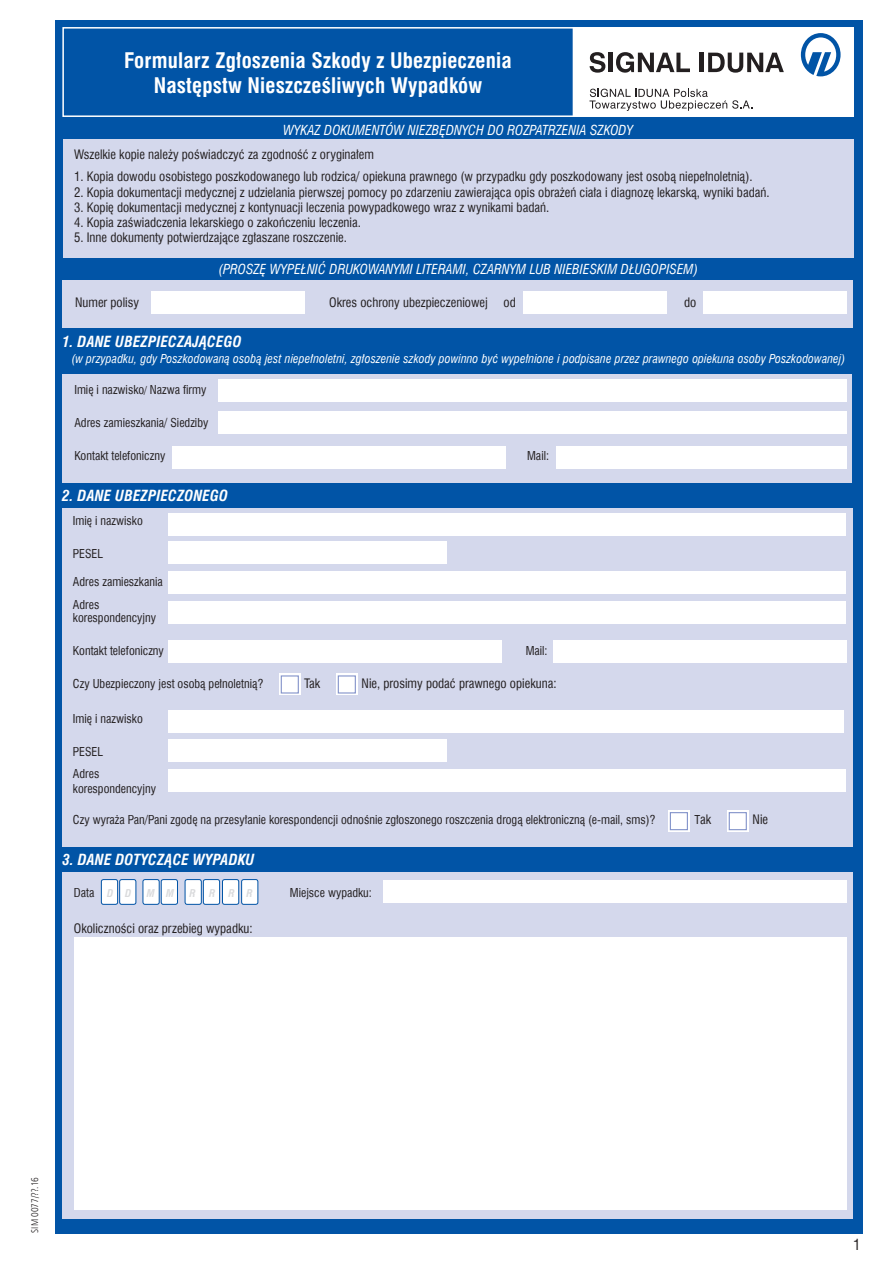
<style>
.page{position:relative;width:893px;height:1263px;background:#fff}
.page>*{position:absolute;margin:0;border:0;box-sizing:border-box;transform-origin:0 0}
.t1{font:700 21px "Swis 721 Cn EU";letter-spacing:.01em;color:#fff}
.t2{font:italic 700 15px "Swis 721 Cn EU";letter-spacing:.01em;color:#fff}
.t3{font:15px "Swis 721 Cn EU";color:#231f20}
.t4{font:italic 13.5px "Swis 721 Cn EU";letter-spacing:.01em;color:#fff}
.t5{font:12.75px "Swis 721 Cn EU";color:#231f20}
.t6{font:12px "Swis 721 Cn EU";color:#231f20}
.t7{font:italic 12px "Swis 721 Cn EU";letter-spacing:.01em;color:#fff}
.t8{font:italic 700 10.5px "Swis 721 Cn EU";color:#d9dadc}
.t9{font:9.75px "Humnst 777 Lt Cn EU";color:#231f20}
.s1{font-size:10.5px}
.s2{font-size:12px}
</style>
<div class="page">
<div style="left:55px;top:20px;width:808px;height:1213px;background:#0154a6"></div>
<div style="left:62px;top:27px;width:792px;height:90px;border:2px solid #fff"></div>
<div style="left:63px;top:139px;width:790px;height:119px;background:#d4d8ec"></div>
<div style="left:573px;top:27px;width:281px;height:90px;background:#fff"></div>
<svg style="left:589px;top:89px;width:163px;height:22px"></svg>
<svg style="left:801px;top:33px;width:40px;height:43px"></svg>
<svg style="left:590px;top:52px;width:15px;height:21px"></svg>
<hr style="left:609px;top:53px;width:4px;height:19px;background:#231f20">
<svg style="left:616px;top:52px;width:74px;height:21px"></svg>
<hr style="left:700px;top:53px;width:4px;height:19px;background:#231f20">
<svg style="left:708px;top:53px;width:76px;height:20px"></svg>
<div style="left:63px;top:281px;width:790px;height:47px;background:#d4d8ec"></div>
<div style="left:152px;top:291px;width:153px;height:22px;background:#fff"></div>
<div style="left:523px;top:291px;width:143px;height:22px;background:#fff"></div>
<div style="left:703px;top:291px;width:144px;height:22px;background:#fff"></div>
<div style="left:62px;top:375px;width:790px;height:108px;background:#d4d8ec"></div>
<div style="left:172px;top:446px;width:334px;height:22px;background:#fff"></div>
<div style="left:556px;top:446px;width:290px;height:22px;background:#fff"></div>
<div style="left:62px;top:873px;width:790px;height:346px;background:#d4d8ec"></div>
<div style="left:101px;top:879px;width:17px;height:25px;background:#fff;border-radius:2px"></div>
<div style="left:101px;top:879px;width:17px;height:26px;border:1px solid #0154a6;border-radius:2px"></div>
<div style="left:143px;top:879px;width:16px;height:25px;background:#fff;border-radius:2px"></div>
<div style="left:143px;top:879px;width:17px;height:26px;border:1px solid #0154a6;border-radius:2px"></div>
<div style="left:185px;top:879px;width:16px;height:25px;background:#fff;border-radius:2px"></div>
<div style="left:185px;top:879px;width:17px;height:26px;border:1px solid #0154a6;border-radius:2px"></div>
<div style="left:120px;top:879px;width:16px;height:25px;background:#fff;border-radius:2px"></div>
<div style="left:119px;top:879px;width:17px;height:26px;border:1px solid #0154a6;border-radius:2px"></div>
<div style="left:161px;top:879px;width:16px;height:25px;background:#fff;border-radius:2px"></div>
<div style="left:161px;top:879px;width:17px;height:26px;border:1px solid #0154a6;border-radius:2px"></div>
<div style="left:203px;top:879px;width:17px;height:25px;background:#fff;border-radius:2px"></div>
<div style="left:203px;top:879px;width:17px;height:26px;border:1px solid #0154a6;border-radius:2px"></div>
<div style="left:222px;top:879px;width:17px;height:25px;background:#fff;border-radius:2px"></div>
<div style="left:222px;top:879px;width:17px;height:26px;border:1px solid #0154a6;border-radius:2px"></div>
<div style="left:242px;top:879px;width:16px;height:25px;background:#fff;border-radius:2px"></div>
<div style="left:241px;top:879px;width:17px;height:26px;border:1px solid #0154a6;border-radius:2px"></div>
<div style="left:74px;top:937px;width:772px;height:272px;background:#fff"></div>
<div style="left:383px;top:881px;width:463px;height:22px;background:#fff"></div>
<div style="left:62px;top:508px;width:790px;height:338px;background:#d4d8ec"></div>
<div style="left:168px;top:514px;width:678px;height:22px;background:#fff"></div>
<div style="left:168px;top:640px;width:334px;height:23px;background:#fff"></div>
<div style="left:553px;top:640px;width:293px;height:23px;background:#fff"></div>
<div style="left:168px;top:541px;width:278px;height:23px;background:#fff"></div>
<div style="left:168px;top:571px;width:678px;height:23px;background:#fff"></div>
<div style="left:168px;top:601px;width:678px;height:23px;background:#fff"></div>
<svg style="left:279px;top:674px;width:21px;height:21px"></svg>
<div style="left:281px;top:675px;width:18px;height:18px;background:#fff;border:1px solid #8393ca"></div>
<svg style="left:336px;top:674px;width:21px;height:21px"></svg>
<div style="left:338px;top:675px;width:18px;height:18px;background:#fff;border:1px solid #8393ca"></div>
<div style="left:168px;top:710px;width:676px;height:22px;background:#fff"></div>
<div style="left:168px;top:739px;width:278px;height:23px;background:#fff"></div>
<div style="left:168px;top:769px;width:678px;height:23px;background:#fff"></div>
<svg style="left:668px;top:810px;width:21px;height:22px"></svg>
<div style="left:670px;top:812px;width:18px;height:18px;background:#fff;border:1px solid #8393ca"></div>
<svg style="left:727px;top:810px;width:21px;height:22px"></svg>
<div style="left:729px;top:812px;width:18px;height:18px;background:#fff;border:1px solid #8393ca"></div>
<div style="left:218px;top:380px;width:628px;height:22px;background:#fff"></div>
<div style="left:218px;top:411px;width:628px;height:23px;background:#fff"></div>
<p class="t1" style="left:124px;top:48px;width:389px">Formularz Zgłoszenia Szkody z Ubezpieczenia</p>
<p class="t1" style="left:154px;top:73px;width:330px">Następstw Nieszcześliwych Wypadków</p>
<p class="t4" style="left:283px;top:122px;width:351px">WYKAZ DOKUMENTÓW NIEZBĘDNYCH DO ROZPATRZENIA SZKODY</p>
<p class="t5" style="left:74px;top:146px;width:301px">Wszelkie kopie należy poświadczyć za zgodność z oryginałem</p>
<p class="t5" style="left:74px;top:168px;width:680px">1. Kopia dowodu osobistego poszkodowanego lub rodzica/ opiekuna prawnego (w przypadku gdy poszkodowany jest osobą niepełnoletnią).</p>
<p class="t5" style="left:74px;top:184px;width:697px">2. Kopia dokumentacji medycznej z udzielania pierwszej pomocy po zdarzeniu zawierająca opis obrażeń ciała i diagnozę lekarską, wyniki badań.</p>
<p class="t5" style="left:74px;top:199px;width:477px">3. Kopię dokumentacji medycznej z kontynuacji leczenia powypadkowego wraz z wynikami badań.</p>
<p class="t5" style="left:74px;top:214px;width:288px">4. Kopia zaświadczenia lekarskiego o zakończeniu leczenia.</p>
<p class="t5" style="left:74px;top:229px;width:274px">5. Inne dokumenty potwierdzające zgłaszane roszczenie.</p>
<p class="t4" style="left:219px;top:261px;width:481px">(PROSZĘ WYPEŁNIĆ DRUKOWANYMI LITERAMI, CZARNYM LUB NIEBIESKIM DŁUGOPISEM)</p>
<p class="t5" style="left:75px;top:294px;width:65px">Numer polisy</p>
<p class="t5" style="left:329px;top:294px;width:188px">Okres ochrony ubezpieczeniowej od</p>
<p class="t5" style="left:684px;top:294px;width:14px">do</p>
<p class="t2" style="left:62px;top:332px;width:181px">1. DANE UBEZPIECZAJĄCEGO</p>
<p class="t7" style="left:71px;top:352px;width:775px">(w przypadku, gdy Poszkodowaną osobą jest niepełnoletni, zgłoszenie szkody powinno być wypełnione i podpisane przez prawnego opiekuna osoby Poszkodowanej)</p>
<p class="t6" style="left:74px;top:382px;width:134px">Imię i nazwisko<span class="s1">/</span> Nazwa firmy</p>
<p class="t6" style="left:74px;top:415px;width:136px">Adres zamieszkania/ Siedziby</p>
<p class="t6" style="left:74px;top:448px;width:92px">Kontakt telefoniczny</p>
<p class="t6" style="left:527px;top:448px;width:23px">Mail:</p>
<p class="t2" style="left:62px;top:486px;width:167px">2. DANE UBEZPIECZONEGO</p>
<p class="t6" style="left:73px;top:513px;width:71px">Imię i nazwisko</p>
<p class="t6" style="left:73px;top:546px;width:32px">PESEL</p>
<p class="t6" style="left:73px;top:574px;width:91px">Adres zamieszkania</p>
<p class="t6" style="left:73px;top:597px;width:28px">Adres</p>
<p class="t6" style="left:73px;top:610px;width:85px">korespondencyjny</p>
<p class="t6" style="left:73px;top:643px;width:92px">Kontakt telefoniczny</p>
<p class="t6" style="left:526px;top:643px;width:23px">Mail:</p>
<p class="t6" style="left:73px;top:676px;width:192px">Czy Ubezpieczony jest osobą pełnoletnią?</p>
<p class="t5" style="left:304px;top:675px;width:18px">Tak</p>
<p class="t5" style="left:362px;top:675px;width:196px">Nie, prosimy podać prawnego opiekuna:</p>
<p class="t6" style="left:73px;top:711px;width:71px">Imię i nazwisko</p>
<p class="t6" style="left:73px;top:744px;width:32px">PESEL</p>
<p class="t6" style="left:73px;top:766px;width:28px">Adres</p>
<p class="t6" style="left:73px;top:781px;width:85px">korespondencyjny</p>
<p class="t6" style="left:73px;top:812px;width:584px">Czy wyraża Pan/Pani zgodę na przesyłanie korespondencji odnośnie zgłoszonego roszczenia drogą elektroniczną (e-mail, sms)?</p>
<p class="t5" style="left:694px;top:811px;width:18px"><span class="s2">T</span>ak</p>
<p class="t5" style="left:753px;top:811px;width:17px">Nie</p>
<p class="t2" style="left:62px;top:850px;width:194px">3. DANE DOTYCZĄCE WYPADKU</p>
<p class="t6" style="left:74px;top:884px;width:22px">Data</p>
<p class="t6" style="left:290px;top:884px;width:83px">Miejsce wypadku:</p>
<p class="t5" style="left:74px;top:920px;width:180px">Okoliczności oraz przebieg wypadku:</p>
<p class="t8" style="left:107px;top:886px;width:26px">D D</p>
<p class="t8" style="left:147px;top:886px;width:29px">M M</p>
<p class="t8" style="left:190px;top:886px;width:8px">R</p>
<p class="t8" style="left:209px;top:886px;width:8px">R</p>
<p class="t8" style="left:229px;top:886px;width:26px">R R</p>
<p class="t9" style="left:29px;top:1233px;width:57px;rotate:-90deg">SIM 0077/??.16</p>
<p class="t3" style="left:853px;top:1235px;width:9px">1</p>
</div>
